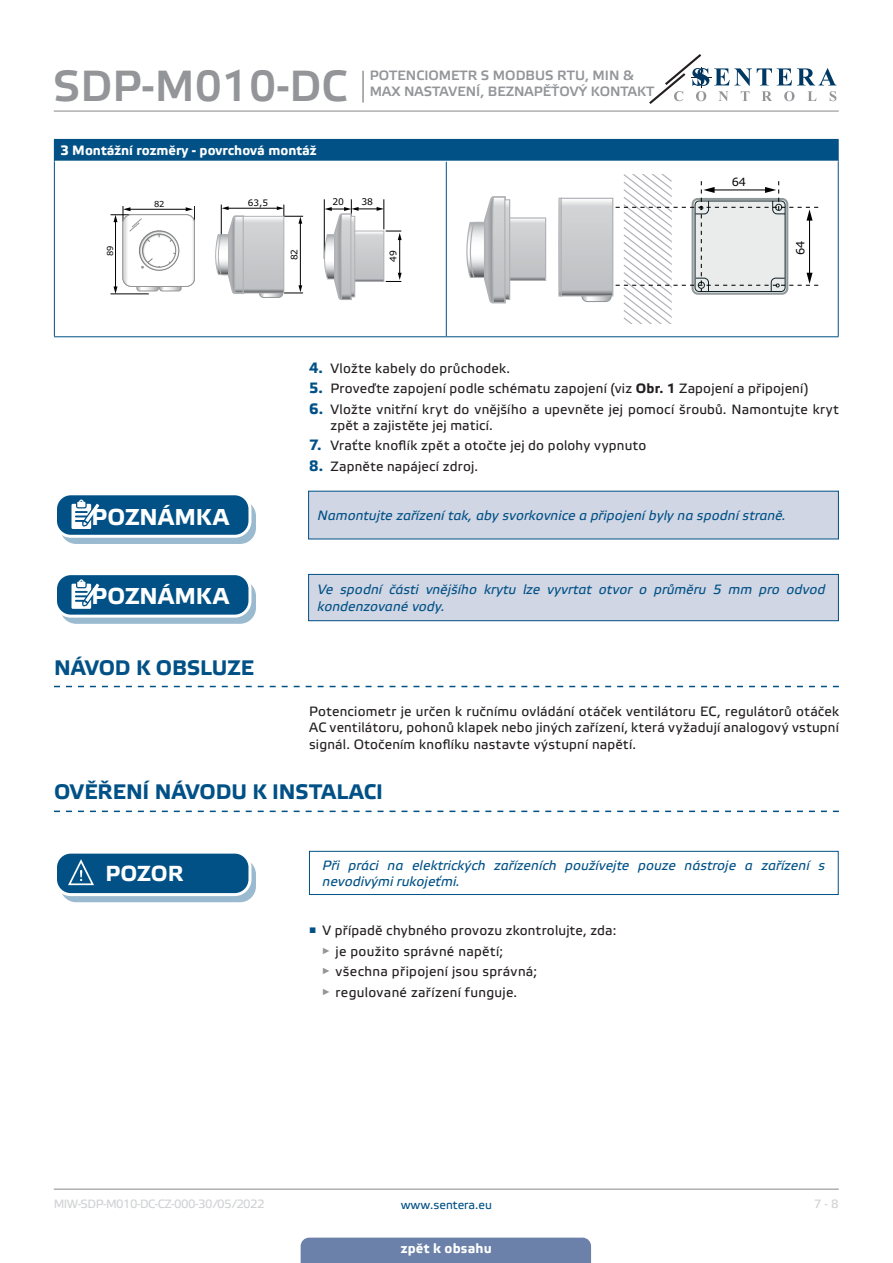
<style>
.page{position:relative;width:893px;height:1263px;background:#fff}
.page>*{position:absolute;margin:0;border:0;box-sizing:border-box;transform-origin:0 0}
.t1{font:43.5px "Etelka Medium Pro";color:#939598}
.t2{font:700 22.95px "Etelka Text Pro";letter-spacing:.01em;color:#fff}
.t3{font:700 21.75px "Etelka Text Pro";letter-spacing:-.005em;color:#fff}
.t4{font:700 21px "Etelka Text Pro";color:#015186}
.body{font:13.5px/16.2px "Etelka Text Pro";letter-spacing:.015em;color:#231f20}
.attention{font:italic 13.5px "Etelka Text Pro";letter-spacing:.005em;color:#015186}
.t5{font:13.5px/16.2px "Etelka Medium Pro";color:#939598}
.head-table{font:700 13.5px "Etelka Text Pro";color:#fff}
.t6{font:12px "Etelka Text Pro";letter-spacing:-.045em;color:#d1d2d4}
.t7{font:12px "Etelka Text Pro";color:#015186}
.t8{font:11.4px "Verdana";color:#050504}
.t9{font:9.15px "Verdana";color:#000}
.t10{font:9px "Verdana";color:#000}
.t11{font:8.25px "Verdana";color:#040503}
.s1{font-weight:700;font-size:15px;color:#015186}
.s2{font-weight:700}
</style>
<div class="page">
<hr style="left:54px;top:111px;width:785px;height:1px;background:#939598">
<hr style="left:54px;top:1188px;width:785px;height:2px;background:#939598">
<svg style="left:649px;top:54px;width:187px;height:50px"></svg>
<div style="left:301px;top:1237px;width:290px;height:26px;background:#6c81aa"></div>
<hr style="left:362px;top:71px;width:2px;height:32px;background:#939598">
<div style="left:54px;top:139px;width:784px;height:22px;background:#015186"></div>
<hr style="left:446px;top:139px;width:393px;height:1px;background:#015186">
<svg style="left:838px;top:140px;width:1px;height:21px"></svg>
<hr style="left:54px;top:161px;width:1px;height:175px;background:#015186">
<hr style="left:446px;top:162px;width:1px;height:174px;background:#015186">
<hr style="left:838px;top:161px;width:1px;height:175px;background:#015186">
<hr style="left:54px;top:336px;width:392px;height:1px;background:#015186">
<hr style="left:446px;top:336px;width:393px;height:1px;background:#015186">
<hr style="left:111px;top:294px;width:38px;height:1px;background:#9f9f9f">
<svg style="left:110px;top:206px;width:85px;height:88px"></svg>
<div style="left:259px;top:288px;width:24px;height:10px;border:1px solid #8e9698;border-radius:4px"></div>
<hr style="left:221px;top:205px;width:1px;height:50px;background:#000">
<hr style="left:227px;top:208px;width:51px;height:1px;background:#000">
<hr style="left:300px;top:222px;width:1px;height:65px;background:#000">
<svg style="left:260px;top:285px;width:43px;height:12px"></svg>
<svg style="left:277px;top:205px;width:26px;height:19px"></svg>
<svg style="left:215px;top:206px;width:30px;height:88px"></svg>
<svg style="left:245px;top:218px;width:37px;height:73px;background:#c8cacc"></svg>
<div style="left:243px;top:216px;width:41px;height:77px;border:1px solid #b1b2b6"></div>
<hr style="left:324px;top:199px;width:1px;height:60px;background:#000">
<hr style="left:351px;top:199px;width:1px;height:31px;background:#000">
<hr style="left:383px;top:199px;width:1px;height:30px;background:#000">
<svg style="left:323px;top:207px;width:79px;height:93px"></svg>
<div style="left:581px;top:290px;width:31px;height:12px;border:1px solid #8e9698;border-radius:6px"></div>
<svg style="left:558px;top:197px;width:4px;height:100px"></svg>
<svg style="left:563px;top:201px;width:19px;height:93px;background:#c7c9cb"></svg>
<div style="left:561px;top:198px;width:52px;height:98px;border:1px solid #b1b2b6"></div>
<svg style="left:582px;top:174px;width:236px;height:150px"></svg>
<svg style="left:511px;top:220px;width:33px;height:59px;background:#c8c9cc"></svg>
<div style="left:504px;top:217px;width:42px;height:64px;border:1px solid #b1b2b6"></div>
<svg style="left:466px;top:196px;width:45px;height:108px"></svg>
<svg style="left:54px;top:686px;width:785px;height:1px"></svg>
<div style="left:309px;top:491px;width:529px;height:48px;background:#d1d6e4"></div>
<div style="left:61px;top:501px;width:194px;height:42px;background:#9abacf;border-radius:15px"></div>
<div style="left:60px;top:500px;width:196px;height:44px;border:1px solid #015186;border-radius:15px"></div>
<div style="left:56px;top:494px;width:194px;height:42px;background:#015186;border-radius:15px"></div>
<div style="left:54px;top:492px;width:197px;height:46px;border:3px solid #fff;border-radius:15px"></div>
<svg style="left:71px;top:499px;width:34px;height:38px"></svg>
<div style="left:309px;top:574px;width:529px;height:47px;background:#d1d6e4"></div>
<div style="left:308px;top:574px;width:531px;height:47px;border:1px solid #015186"></div>
<div style="left:61px;top:581px;width:194px;height:42px;background:#9abacf;border-radius:15px"></div>
<div style="left:60px;top:580px;width:196px;height:44px;border:1px solid #015186;border-radius:15px"></div>
<div style="left:56px;top:574px;width:194px;height:42px;background:#015186;border-radius:15px"></div>
<div style="left:54px;top:572px;width:197px;height:46px;border:3px solid #fff;border-radius:15px"></div>
<svg style="left:71px;top:579px;width:34px;height:38px"></svg>
<svg style="left:54px;top:811px;width:785px;height:1px"></svg>
<div style="left:309px;top:851px;width:530px;height:44px;border:1px solid #015186"></div>
<div style="left:61px;top:859px;width:194px;height:43px;background:#9abacf;border-radius:15px"></div>
<div style="left:60px;top:858px;width:196px;height:44px;border:1px solid #015186;border-radius:15px"></div>
<div style="left:56px;top:852px;width:194px;height:42px;background:#015186;border-radius:15px"></div>
<div style="left:54px;top:851px;width:197px;height:45px;border:3px solid #fff;border-radius:15px"></div>
<svg style="left:67px;top:859px;width:38px;height:36px"></svg>
<h1 class="t1" style="left:53px;top:62px;width:296px">SDP-M010-DC</h1>
<p class="t5" style="left:370px;top:68px;width:286px">POTENCIOMETR S MODBUS RTU, MIN &amp;<br>MAX NASTAVENÍ, BEZNAPĚŤOVÝ KONTAKT</p>
<p class="head-table" style="left:60px;top:143px;width:258px">3 Montážní rozměry - povrchová montáž</p>
<p class="t8" style="left:732px;top:174px;width:16px">64</p>
<p class="t11" style="left:154px;top:198px;width:12px">82</p>
<p class="t10" style="left:248px;top:196px;width:22px">63,5</p>
<p class="t9" style="left:332px;top:195px;width:13px">20</p>
<p class="t9" style="left:361px;top:195px;width:13px">38</p>
<p class="t11" style="left:105px;top:256px;width:12px;rotate:-90deg">89</p>
<p class="t10" style="left:288px;top:260px;width:13px;rotate:-90deg">82</p>
<p class="t9" style="left:387px;top:262px;width:13px;rotate:-90deg">49</p>
<p class="t8" style="left:792px;top:255px;width:16px;rotate:-90deg">64</p>
<p class="body" style="left:309px;top:361px;width:202px"><span class="s1">4.</span> Vložte kabely do průchodek.</p>
<p class="body" style="left:309px;top:381px;width:501px"><span class="s1">5.</span> Proveďte zapojení podle schématu zapojení (viz <span class="s2">Obr. 1</span> Zapojení a připojení)</p>
<p class="body" style="left:330px;top:402px;width:510px;text-indent:-21px"><span class="s1">6.</span> Vložte vnitřní kryt do vnějšího a upevněte jej pomocí šroubů. Namontujte kryt zpět a zajistěte jej maticí.</p>
<p class="body" style="left:309px;top:438px;width:339px"><span class="s1">7.</span> Vraťte knoflík zpět a otočte jej do polohy vypnuto</p>
<p class="body" style="left:309px;top:459px;width:170px"><span class="s1">8.</span> Zapněte napájecí zdroj.</p>
<p class="t2" style="left:92px;top:504px;width:139px">POZNÁMKA</p>
<p class="attention" style="left:317px;top:508px;width:470px">Namontujte zařízení tak, aby svorkovnice a připojení byly na spodní straně.</p>
<p class="t2" style="left:92px;top:584px;width:139px">POZNÁMKA</p>
<p class="t4" style="left:54px;top:656px;width:201px">NÁVOD K OBSLUZE</p>
<p class="attention" style="left:317px;top:582px;width:509px">Ve spodní části vnějšího krytu lze vyvrtat otvor o průměru 5 mm pro odvod</p>
<p class="attention" style="left:317px;top:599px;width:129px">kondenzované vody.</p>
<p class="body" style="left:309px;top:704px;width:531px;text-align:justify">Potenciometr je určen k ručnímu ovládání otáček ventilátoru EC, regulátorů otáček AC ventilátoru, pohonů klapek nebo jiných zařízení, která vyžadují analogový vstupní signál. Otočením knoflíku nastavte výstupní napětí.</p>
<p class="t4" style="left:54px;top:780px;width:330px">OVĚŘENÍ NÁVODU K INSTALACI</p>
<p class="t3" style="left:105px;top:861px;width:79px">POZOR</p>
<p class="attention" style="left:323px;top:858px;width:504px">Při práci na elektrických zařízeních používejte pouze nástroje a zařízení s</p>
<p class="attention" style="left:323px;top:874px;width:139px">nevodivými rukojeťmi.</p>
<p class="body" style="left:309px;top:923px;width:309px"><sup>■</sup> V případě chybného provozu zkontrolujte, zda:</p>
<p class="body" style="left:322px;top:944px;width:183px"><sup>►</sup> je použito správné napětí;</p>
<p class="body" style="left:322px;top:964px;width:217px"><sup>►</sup> všechna připojení jsou správná;</p>
<p class="body" style="left:322px;top:985px;width:197px"><sup>►</sup> regulované zařízení funguje.</p>
<p class="t6" style="left:54px;top:1197px;width:212px">MIW-SDP-M010-DC-CZ-000 - 30 / 05 / 2022</p>
<p class="t7" style="left:401px;top:1198px;width:93px">www.sentera.eu</p>
<p class="t6" style="left:814px;top:1197px;width:27px">7 - 8</p>
<p class="head-table" style="left:401px;top:1240px;width:93px">zpět k obsahu</p>
</div>
